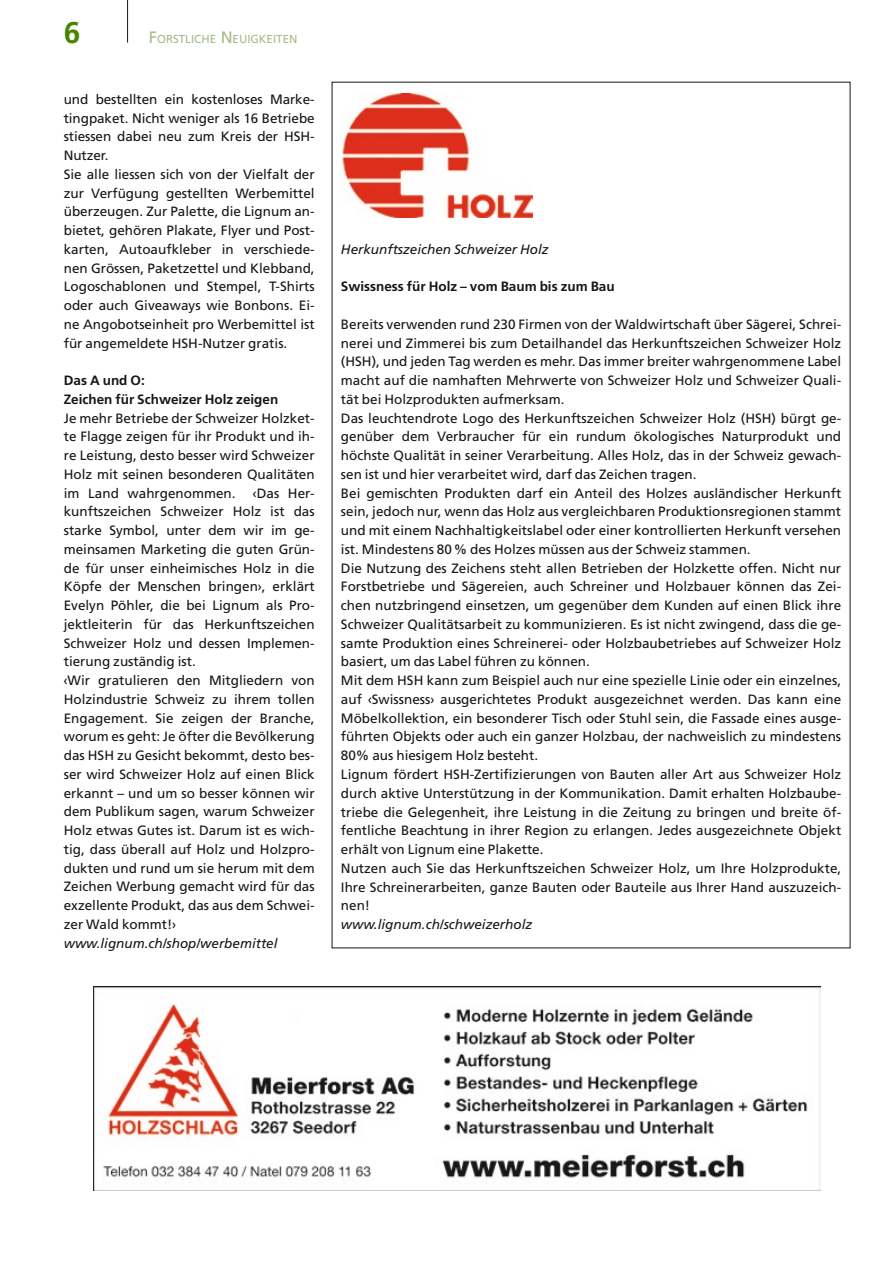
<style>
.page{position:relative;width:893px;height:1263px;background:#fff}
.page>*{position:absolute;margin:0;border:0;box-sizing:border-box;transform-origin:0 0}
.t1{font:700 30px "Frutiger LT";color:#468500}
.t2{font:13.5px/18.8px "Frutiger LT";color:#151616}
.t3{font:italic 13.5px "Frutiger LT";color:#151616}
.t4{font:700 13.5px/18.8px "Frutiger LT";color:#151616}
.t5{font:11.55px "Frutiger LT";color:#a6bb88}
.s1{font-size:16.5px}
</style>
<div class="page">
<hr style="left:127px;top:0;width:1px;height:43px;background:#151616">
<img style="left:341px;top:93px;width:191px;height:124px">
<img style="left:94px;top:986px;width:727px;height:205px">
<h1 class="t1" style="left:64px;top:14px;width:18px">6</h1>
<p class="t5" style="left:149px;top:32px;width:148px"><span class="s1">F</span>ORSTLICHE <span class="s1">N</span>EUIGKEITEN</p>
<p class="t2" style="left:64px;top:90px;width:252px">und bestellten ein kostenloses Marke&shy;tingpaket. Nicht weniger als 16 Betriebe stiessen dabei neu zum Kreis der HSH-Nutzer.<br>Sie alle liessen sich von der Vielfalt der zur Verfügung gestellten Werbemittel überzeugen. Zur Palette, die Lignum an&shy;bietet, gehören Plakate, Flyer und Post&shy;karten, Autoaufkleber in verschiede&shy;nen Grössen, Paketzettel und Klebband, Logoschablonen und Stempel, T-Shirts oder auch Giveaways wie Bonbons. Ei&shy;ne Angobotseinheit pro Werbemittel ist für angemeldete HSH-Nutzer gratis.</p>
<p class="t4" style="left:64px;top:371px;width:216px">Das A und O:<br>Zeichen für Schweizer Holz zeigen</p>
<p class="t2" style="left:64px;top:409px;width:252px;text-align:justify">Je mehr Betriebe der Schweizer Holzket&shy;te Flagge zeigen für ihr Produkt und ih&shy;re Leistung, desto besser wird Schweizer Holz mit seinen besonderen Qualitäten im Land wahrgenommen.</p>
<p class="t2" style="left:64px;top:484px;width:252px;text-indent:189px">‹Das Her&shy;kunftszeichen Schweizer Holz ist das starke Symbol, unter dem wir im ge&shy;meinsamen Marketing die guten Grün&shy;de für unser einheimisches Holz in die Köpfe der Menschen bringen›, erklärt Evelyn Pöhler, die bei Lignum als Pro&shy;jektleiterin für das Herkunftszeichen Schweizer Holz und dessen Implemen&shy;tierung zuständig ist.<br>‹Wir gratulieren den Mitgliedern von Holzindustrie Schweiz zu ihrem tollen Engagement. Sie zeigen der Branche, worum es geht: Je öfter die Bevölkerung das HSH zu Gesicht bekommt, desto bes&shy;ser wird Schweizer Holz auf einen Blick erkannt – und um so besser können wir dem Publikum sagen, warum Schweizer Holz etwas Gutes ist. Darum ist es wich&shy;tig, dass überall auf Holz und Holzpro&shy;dukten und rund um sie herum mit dem Zeichen Werbung gemacht wird für das exzellente Produkt, das aus dem Schwei&shy;zer Wald kommt!›</p>
<p class="t3" style="left:64px;top:935px;width:215px">www.lignum.ch/shop/werbemittel</p>
<p class="t3" style="left:341px;top:241px;width:209px">Herkunftszeichen Schweizer Holz</p>
<p class="t4" style="left:341px;top:277px;width:275px">Swissness für Holz – vom Baum bis zum Bau</p>
<p class="t2" style="left:341px;top:315px;width:502px">Bereits verwenden rund 230 Firmen von der Waldwirtschaft über Sägerei, Schrei&shy;nerei und Zimmerei bis zum Detailhandel das Herkunftszeichen Schweizer Holz (HSH), und jeden Tag werden es mehr. Das immer breiter wahrgenommene Label macht auf die namhaften Mehrwerte von Schweizer Holz und Schweizer Quali&shy;tät bei Holzprodukten aufmerksam.<br>Das leuchtendrote Logo des Herkunftszeichen Schweizer Holz (HSH) bürgt ge&shy;genüber dem Verbraucher für ein rundum ökologisches Naturprodukt und höchste Qualität in seiner Verarbeitung. Alles Holz, das in der Schweiz gewach&shy;sen ist und hier verarbeitet wird, darf das Zeichen tragen.<br>Bei gemischten Produkten darf ein Anteil des Holzes ausländischer Herkunft sein, jedoch nur, wenn das Holz aus vergleichbaren Produktionsregionen stammt und mit einem Nachhaltigkeitslabel oder einer kontrollierten Herkunft versehen ist. Mindestens 80% des Holzes müssen aus der Schweiz stammen.<br>Die Nutzung des Zeichens steht allen Betrieben der Holzkette offen. Nicht nur Forstbetriebe und Sägereien, auch Schreiner und Holzbauer können das Zei&shy;chen nutzbringend einsetzen, um gegenüber dem Kunden auf einen Blick ihre Schweizer Qualitätsarbeit zu kommunizieren. Es ist nicht zwingend, dass die ge&shy;samte Produktion eines Schreinerei- oder Holzbaubetriebes auf Schweizer Holz basiert, um das Label führen zu können.<br>Mit dem HSH kann zum Beispiel auch nur eine spezielle Linie oder ein einzelnes, auf ‹Swissness› ausgerichtetes Produkt ausgezeichnet werden. Das kann eine Möbelkollektion, ein besonderer Tisch oder Stuhl sein, die Fassade eines ausge&shy;führten Objekts oder auch ein ganzer Holzbau, der nachweislich zu mindestens 80% aus hiesigem Holz besteht.<br>Lignum fördert HSH-Zertifizierungen von Bauten aller Art aus Schweizer Holz durch aktive Unterstützung in der Kommunikation. Damit erhalten Holzbaube&shy;triebe die Gelegenheit, ihre Leistung in die Zeitung zu bringen und breite öf&shy;fentliche Beachtung in ihrer Region zu erlangen. Jedes ausgezeichnete Objekt erhält von Lignum eine Plakette.<br>Nutzen auch Sie das Herkunftszeichen Schweizer Holz, um Ihre Holzprodukte, Ihre Schreinerarbeiten, ganze Bauten oder Bauteile aus Ihrer Hand auszuzeich&shy;nen!</p>
<p class="t3" style="left:341px;top:916px;width:193px">www.lignum.ch/schweizerholz</p>
</div>
